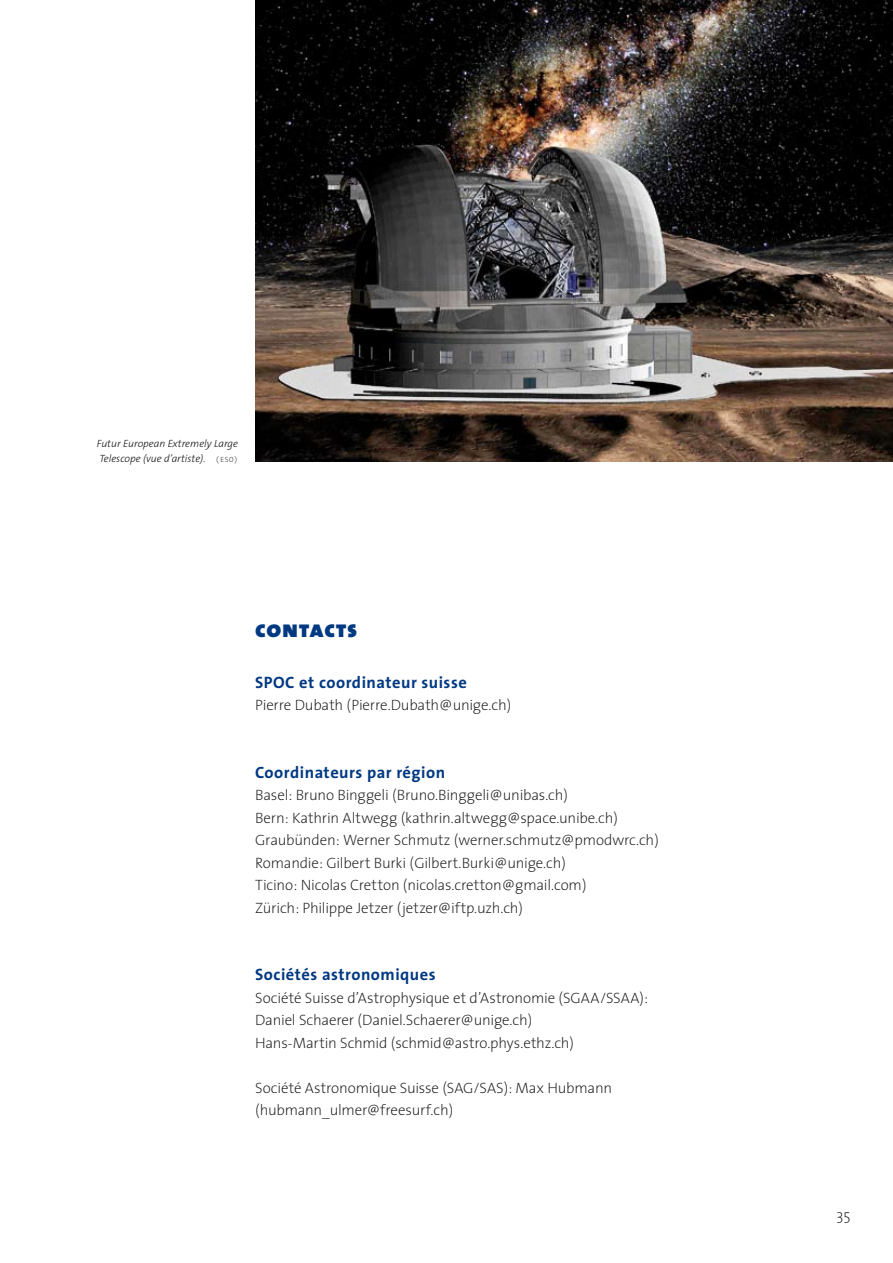
<style>
.page{position:relative;width:893px;height:1263px;background:#fff}
.page>*{position:absolute;margin:0;border:0;box-sizing:border-box;transform-origin:0 0}
.t1{font:24px "The Sans Black Caps";color:#003882}
.t2{font:700 16.5px "The Sans";letter-spacing:.03em;color:#003882}
.t3{font:200 15px/22.5px "The Sans";letter-spacing:-.01em;color:#1a171b}
.t4{font:italic 300 10.5px/15px "The Sans";color:#1a171b}
.s1{font-family:"The Sans Mono";font-weight:200;font-style:normal;font-size:7.5px}
</style>
<div class="page">
<img style="left:255px;top:0;width:638px;height:462px">
<p class="t4" style="left:97px;top:435px;width:143px">Futur European Extremely Large<br>Telescope (vue d’artiste). <span class="s1">(ESO)</span></p>
<h1 class="t1" style="left:255px;top:609px;width:104px">contacts</h1>
<p class="t2" style="left:255px;top:668px;width:213px">SPOC et coordinateur suisse</p>
<p class="t3" style="left:255px;top:693px;width:258px">Pierre Dubath (Pierre.Dubath@unige.ch)</p>
<p class="t2" style="left:255px;top:758px;width:191px">Coordinateurs par région</p>
<p class="t3" style="left:255px;top:783px;width:405px">Basel: Bruno Binggeli (Bruno.Binggeli@unibas.ch)<br>Bern: Kathrin Altwegg (kathrin.altwegg@space.unibe.ch)<br>Graubünden: Werner Schmutz (werner.schmutz@pmodwrc.ch)<br>Romandie: Gilbert Burki (Gilbert.Burki@unige.ch)<br>Ticino: Nicolas Cretton (nicolas.cretton@gmail.com)<br>Zürich: Philippe Jetzer (jetzer@iftp.uzh.ch)</p>
<p class="t2" style="left:255px;top:961px;width:182px">Sociétés astronomiques</p>
<p class="t3" style="left:255px;top:986px;width:394px">Société Suisse d’Astrophysique et d’Astronomie (SGAA/SSAA):<br>Daniel Schaerer (Daniel.Schaerer@unige.ch)<br>Hans-Martin Schmid (schmid@astro.phys.ethz.ch)</p>
<p class="t3" style="left:255px;top:1076px;width:358px">Société Astronomique Suisse (SAG/SAS): Max Hubmann (hubmann_ulmer@freesurf.ch)</p>
<p class="t3" style="left:836px;top:1203px;width:16px">35</p>
</div>
